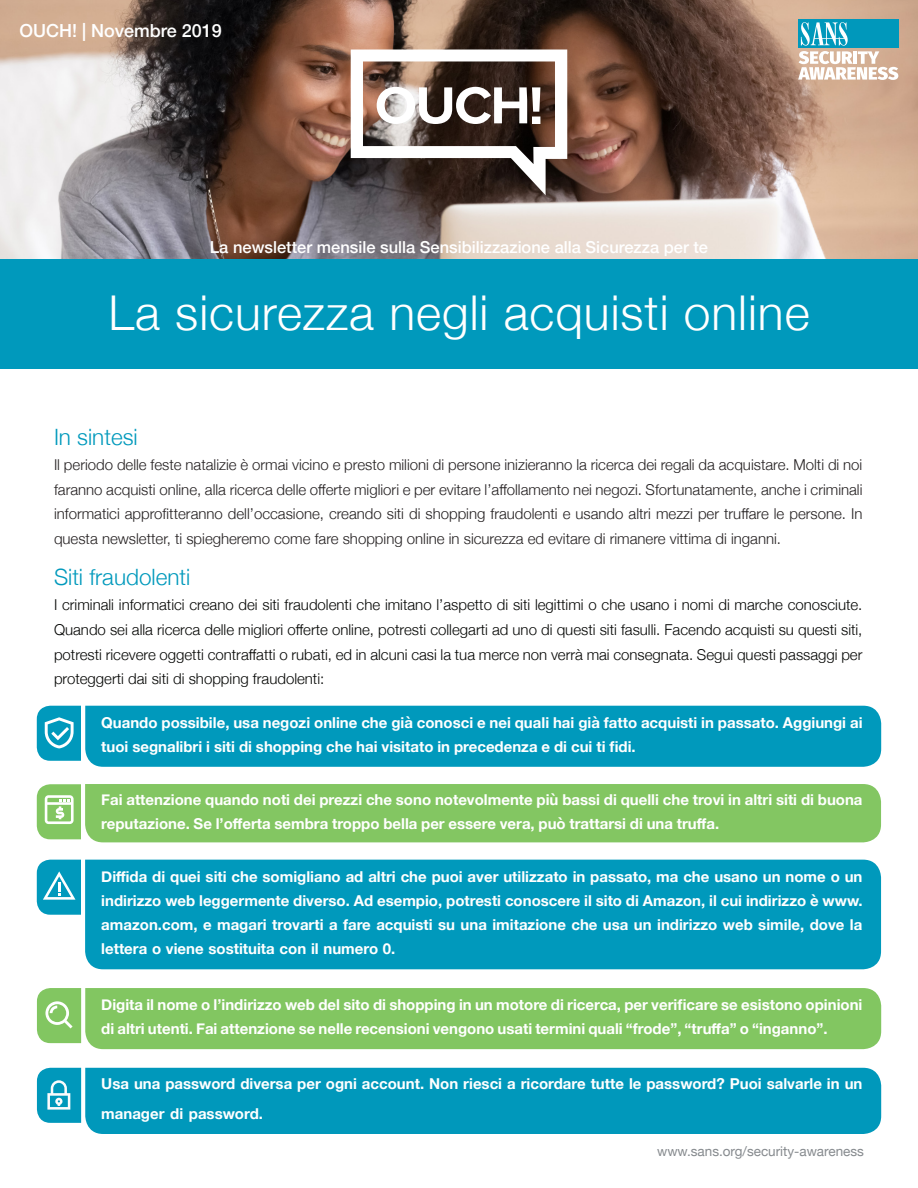
<style>
.page{position:relative;width:918px;height:1188px;background:#fff}
.page>*{position:absolute;margin:0;border:0;box-sizing:border-box;transform-origin:0 0}
.t1{font:300 48px "Helvetica Neue";letter-spacing:.02em;color:#fff}
.MainText{font:300 22.5px "Helvetica Neue";color:#0099bc}
.t2{font:500 18px "Helvetica Neue";color:#fff}
.t3{font:500 16.5px "Helvetica Neue";color:#fff}
.indents{font:700 15px/24px "Helvetica Neue";color:#fff}
.MainText-2{font:300 15px/24.8px "Helvetica Neue";color:#231f20;text-align:justify}
.MainText-3{font:300 15px/24.8px "Helvetica Neue";color:#040503;text-align:justify}
.t4{font:13.5px "Helvetica Neue";color:#868a8e}
</style>
<div class="page">
<div style="left:85px;top:860px;width:796px;height:109px;background:#0099bc"></div>
<div style="left:85px;top:784px;width:796px;height:58px;background:#83c662"></div>
<div style="left:85px;top:706px;width:796px;height:61px;background:#0099bc"></div>
<div style="left:85px;top:988px;width:796px;height:61px;background:#82c661"></div>
<div style="left:85px;top:1068px;width:796px;height:66px;background:#0098bb"></div>
<svg style="left:37px;top:1068px;width:44px;height:55px"></svg>
<svg style="left:37px;top:706px;width:44px;height:55px"></svg>
<svg style="left:37px;top:784px;width:44px;height:55px"></svg>
<svg style="left:37px;top:860px;width:44px;height:55px"></svg>
<svg style="left:37px;top:988px;width:44px;height:55px"></svg>
<img style="left:0;top:0;width:918px;height:259px">
<svg style="left:351px;top:50px;width:216px;height:145px"></svg>
<div style="left:798px;top:19px;width:100px;height:29px;background:#0098bb"></div>
<svg style="left:798px;top:22px;width:100px;height:58px"></svg>
<div style="left:0;top:259px;width:918px;height:110px;background:#0099bc"></div>
<p class="t2" style="left:19px;top:16px;width:204px">OUCH! | Novembre 2019</p>
<p class="t3" style="left:210px;top:233px;width:500px">La newsletter mensile sulla Sensibilizzazione alla Sicurezza per te</p>
<p class="t1" style="left:108px;top:274px;width:703px">La sicurezza negli acquisti online</p>
<p class="MainText" style="left:54px;top:419px;width:85px">In sintesi</p>
<p class="MainText-2" style="left:54px;top:451px;width:810px">Il periodo delle feste natalizie è ormai vicino e presto milioni di persone inizieranno la ricerca dei regali da acquistare. Molti di noi faranno acquisti online, alla ricerca delle offerte migliori e per evitare ’l affollamento nei negozi. Sfortunatamente, anche i criminali informatici approfitteranno dell’occasione, creando siti di shopping fraudolenti e usando altri mezzi per truffare le persone In. questa newsletter ti, spiegheremo come fare shopping online in sicurezza ed evitare di rimanere vittima di inganni.</p>
<p class="MainText" style="left:54px;top:559px;width:138px">Siti fraudolenti</p>
<p class="MainText-3" style="left:54px;top:591px;width:810px">I criminali informatici creano dei siti fraudolenti che imitano ’l aspetto di siti legittimi o che usano i nomi di marche conosciute.<br>Quando sei alla ricerca delle migliori offerte online, potresti collegarti ad uno di questi siti fasulli. Facendo acquisti su questi siti, potresti ricevere oggetti contraffatti o rubati, ed in alcuni casi la tua merce non verrà mai consegnata. Segui questi passaggi per proteggerti dai siti di shopping fraudolenti:</p>
<p class="indents" style="left:101px;top:711px;width:763px">Quando possibile, usa negozi online che già conosci e nei quali hai già fatto acquisti in passato. Aggiungi ai tuoi segnalibri i siti di shopping che hai visitato in precedenza e di cui ti fidi.</p>
<p class="indents" style="left:101px;top:788px;width:763px">Fai attenzione quando noti dei prezzi che sono notevolmente più bassi di quelli che trovi in altri siti di buona reputazione. Se ’l offerta sembra troppo bella per essere vera, può trattarsi di una truffa.</p>
<p class="indents" style="left:101px;top:865px;width:763px;text-align:justify">Diffida di quei siti che somigliano ad altri che puoi aver utilizzato in passato, ma che usano un nome o un indirizzo web leggermente diverso. Ad esempio, potresti conoscere il sito di Amazon il, cui indirizzo è www. amazon.com e, magari trovarti a fare acquisti su una imitazione che usa un indirizzo web simile, dove la lettera o viene sostituita con il numero 0.</p>
<p class="indents" style="left:101px;top:993px;width:763px">Digita il nome o ’l indirizzo web del sito di shopping in un motore di ricerca, per verificare se esistono opinioni di altri utenti. Fai attenzione se nelle recensioni vengono usati termini quali “frode “,” truffa” o “inganno .“</p>
<p class="indents" style="left:101px;top:1070px;width:763px;line-height:29.2px">Usa una password diversa per ogni account. Non riesci a ricordare tutte le password? Puoi salvarle in un manager di password.</p>
<p class="t4" style="left:657px;top:1142px;width:208px">www.sans.org/security-awareness</p>
</div>
